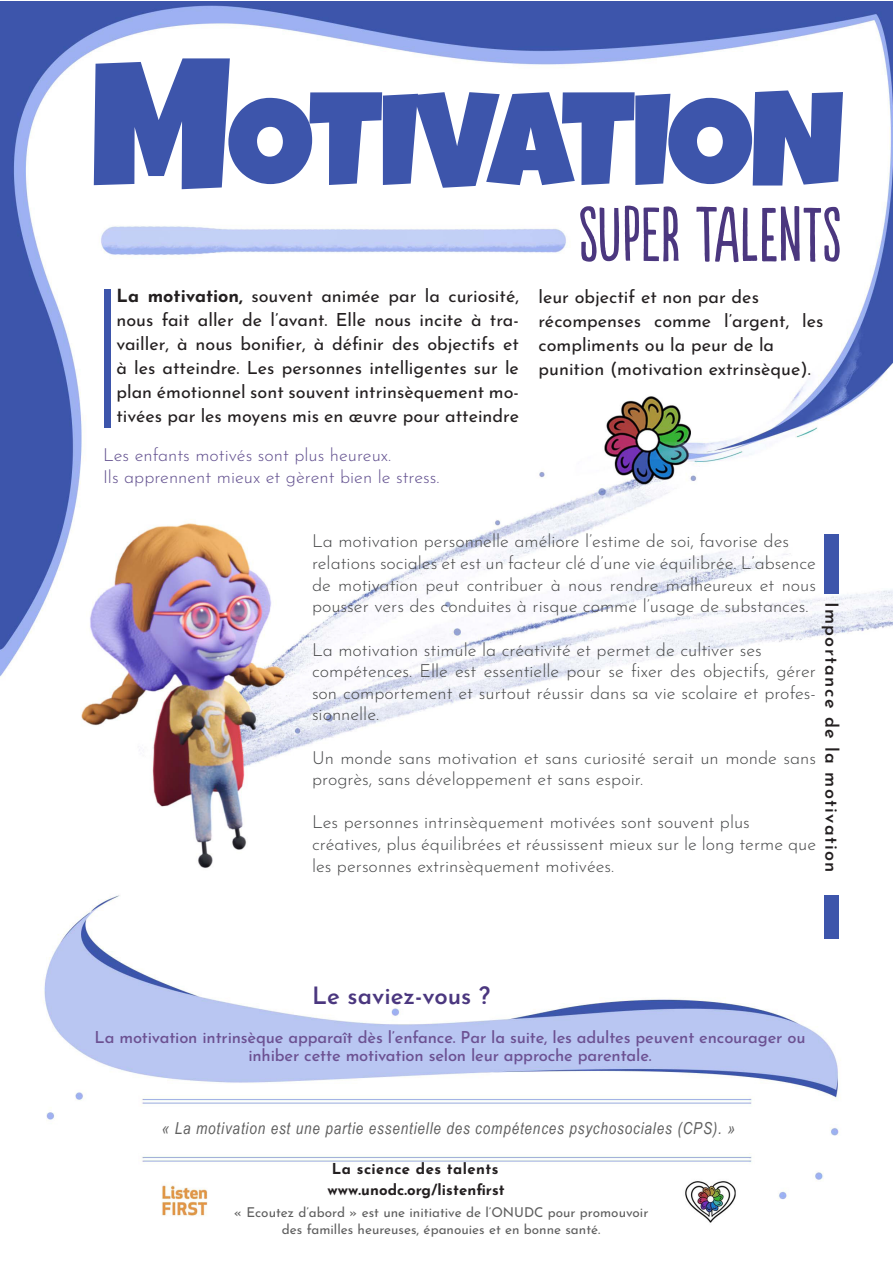
<style>
.page{position:relative;width:893px;height:1263px;background:#fff}
.page>*{position:absolute;margin:0;border:0;box-sizing:border-box;transform-origin:0 0}
.t1{font:135px "Luckiest Guy";letter-spacing:-.03em;color:#3d55ab}
.t2{font:72px "Populaire";letter-spacing:.01em;color:#4b377f}
.t3{font:600 24px "Josefin Sans";color:#4b377f}
.t4{font:300 18px/21.6px "Josefin Sans";color:#454647}
.t5{font:18px/24px "Josefin Sans";color:#231f20;text-align:justify}
.t6{font:300 18px/21.6px "Josefin Sans";color:#614f8e}
.t7{font:600 18px "Josefin Sans";letter-spacing:.075em;color:#231f20}
.t8{font:500 16.5px/18px "Josefin Sans";letter-spacing:-.01em;color:#6c5192;text-align:center}
.t9{font:italic 16.5px "Arial Narrow";letter-spacing:.05em;color:#5f5f5f}
.t10{font:700 15px "Josefin Sans";letter-spacing:.005em;color:#231f20}
.t11{font:700 15px "Josefin Sans";letter-spacing:.03em;color:#231f20}
.t12{font:13.5px/16.2px "Josefin Sans";color:#5f5f5f;text-align:center}
.s1{font-size:180px}
.s2{font-weight:700}
</style>
<div class="page">
<img style="left:0;top:1px;width:892px;height:1222px">
<div style="left:104px;top:289px;width:6px;height:139px;background:#3d55ab"></div>
<div style="left:825px;top:534px;width:14px;height:60px;background:#3d55ab"></div>
<div style="left:825px;top:895px;width:14px;height:44px;background:#3d55ab"></div>
<h1 class="t1" style="left:89px;top:92px;width:757px"><span class="s1">M</span>OTIVATION</h1>
<h2 class="t2" style="left:579px;top:197px;width:264px">SUPER TALENTS</h2>
<p class="t5" style="left:116px;top:285px;width:404px"><span class="s2">La motivation,</span> souvent animée par la curiosité, nous fait aller de l’avant. Elle nous incite à tra&shy;vailler, à nous bonifier, à définir des objectifs et à les atteindre. Les personnes intelligentes sur le plan émotionnel sont souvent intrinsèquement mo&shy;tivées par les moyens mis en œuvre pour atteindre</p>
<p class="t5" style="left:539px;top:286px;width:286px;text-align:left">leur objectif et non par des récompenses comme l’argent, les compliments ou la peur de la punition (motivation extrinsèque).</p>
<p class="t6" style="left:103px;top:446px;width:338px">Les enfants motivés sont plus heureux.<br>Ils apprennent mieux et gèrent bien le stress.</p>
<p class="t4" style="left:312px;top:532px;width:505px">La motivation personnelle améliore l’estime de soi, favorise des relations sociales et est un facteur clé d’une vie équilibrée. L’absence de motivation peut contribuer à nous rendre malheureux et nous pousser vers des conduites à risque comme l’usage de substances.</p>
<p class="t4" style="left:312px;top:640px;width:505px">La motivation stimule la créativité et permet de cultiver ses compétences. Elle est essentielle pour se fixer des objectifs, gérer son comportement et surtout réussir dans sa vie scolaire et profes&shy;sionnelle.</p>
<p class="t4" style="left:312px;top:748px;width:505px">Un monde sans motivation et sans curiosité serait un monde sans progrès, sans développement et sans espoir.</p>
<p class="t4" style="left:312px;top:813px;width:506px">Les personnes intrinsèquement motivées sont souvent plus créatives, plus équilibrées et réussissent mieux sur le long terme que les personnes extrinsèquement motivées.</p>
<p class="t7" style="left:839px;top:602px;width:272px;rotate:90deg">Importance de la motivation</p>
<h3 class="t3" style="left:312px;top:985px;width:180px">Le saviez-vous ?</h3>
<p class="t8" style="left:95px;top:1030px;width:712px">La motivation intrinsèque apparaît dès l’enfance. Par la suite, les adultes peuvent encourager ou inhiber cette motivation selon leur approche parentale.</p>
<p class="t9" style="left:162px;top:1119px;width:574px">« La motivation est une partie essentielle des compétences psychosociales (CPS). »</p>
<p class="t11" style="left:332px;top:1162px;width:168px">La science des talents</p>
<p class="t10" style="left:328px;top:1184px;width:179px">www.unodc.org/listenfirst</p>
<p class="t12" style="left:234px;top:1206px;width:416px">« Ecoutez d’abord » est une initiative de l’ONUDC pour promouvoir des familles heureuses, épanouies et en bonne santé.</p>
</div>
